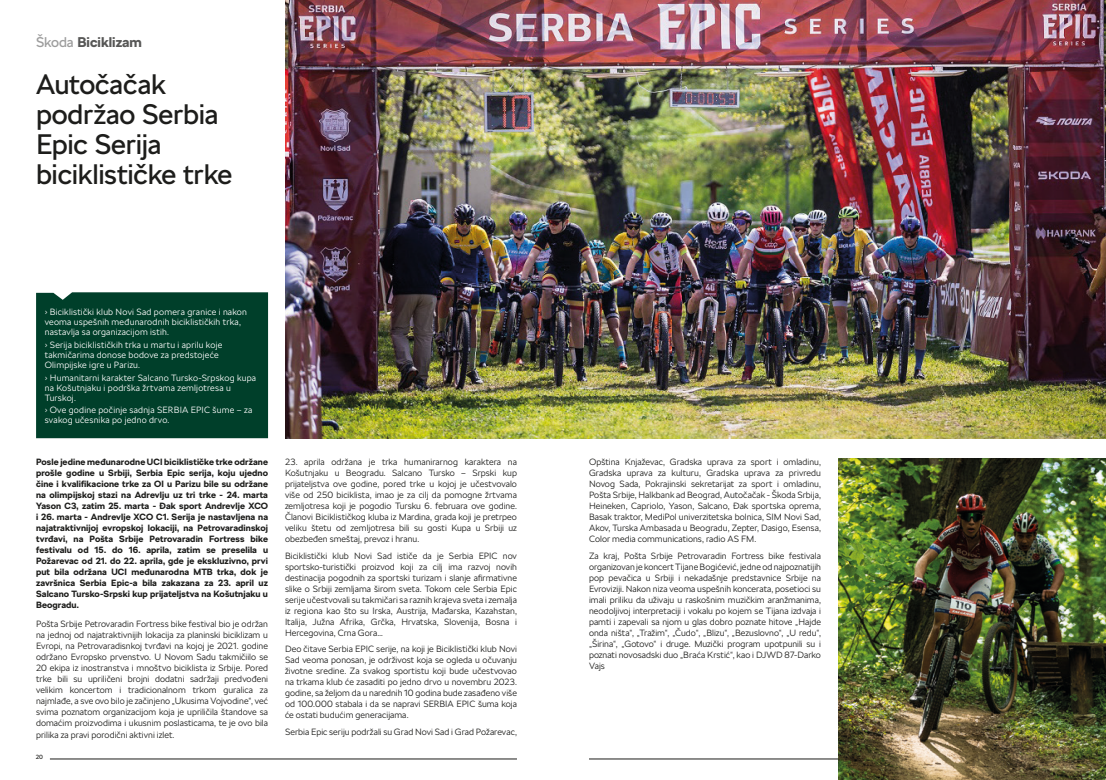
<style>
.page{position:relative;width:1106px;height:780px;background:#fff}
.page>*{position:absolute;margin:0;border:0;box-sizing:border-box;transform-origin:0 0}
.t1{font:28px/30px "SKODA Next";letter-spacing:-.01em;color:#1d1d1b}
.t2{font:700 14px "SKODA Next";color:#575756}
.t3{font:300 9px/11px "SKODA Next";letter-spacing:.005em;color:#1d1d1b;text-align:justify}
.t4{font:700 9px/11px "SKODA Next";letter-spacing:.01em;color:#1d1d1b;text-align:justify}
.t5{font:300 9px/10px "SKODA Next";letter-spacing:.025em;color:#fff}
.t6{font:6px "SKODA Next";color:#1d1d1b}
.s1{font-weight:400;color:#9d9d9d}
</style>
<div class="page">
<hr style="left:589px;top:758px;width:467px;height:1px;background:#1d1d1b">
<hr style="left:50px;top:758px;width:467px;height:1px;background:#1d1d1b">
<img style="left:838px;top:458px;width:268px;height:322px">
<div style="left:36px;top:292px;width:232px;height:146px;background:#003f2a"></div>
<img style="left:285px;top:0;width:821px;height:438px">
<h2 class="t2" style="left:36px;top:33px;width:107px"><span class="s1">Škoda</span> Biciklizam</h2>
<h1 class="t1" style="left:36px;top:69px;width:198px">Autočačak podržao Serbia<br>Epic Serija biciklističke trke</h1>
<p class="t5" style="left:45px;top:307px;width:204px">› Biciklistički klub Novi Sad pomera granice i nakon veoma uspešnih međunarodnih biciklističkih trka, nastavlja sa organizacijom istih.</p>
<p class="t5" style="left:45px;top:339px;width:179px">› Serija biciklističkih trka u martu i aprilu koje takmičarima donose bodove za predstojeće<br>Olimpijske igre u Parizu.</p>
<p class="t5" style="left:45px;top:372px;width:213px">› Humanitarni karakter Salcano Tursko-Srpskog kupa na Košutnjaku i podrška žrtvama zemljotresa u<br>Turskoj.</p>
<p class="t5" style="left:45px;top:405px;width:209px">› Ove godine počinje sadnja SERBIA EPIC šume – za svakog učesnika po jedno drvo.</p>
<p class="t4" style="left:36px;top:456px;width:233px">Posle jedine međunarodne UCI biciklističke trke održane prošle godine u Srbiji, Serbia Epic serija, koju ujedno čine i kvalifikacione trke za OI u Parizu bile su održane na olimpijskoj stazi na Adrevlju uz tri trke - 24. marta Yason C3, zatim 25. marta - Đak sport Andrevlje XCO i 26. marta - Andrevlje XCO C1. Serija je nastavljena na najatraktivnijoj evropskoj lokaciji, na Petrovaradinskoj tvrđavi, na Pošta Srbije Petrovaradin Fortress bike festivalu od 15. do 16. aprila, zatim se preselila u Požarevac od 21. do 22. aprila, gde je ekskluzivno, prvi put bila održana UCI međunarodna MTB trka, dok je završnica Serbia Epic-a bila zakazana za 23. april uz Salcano Tursko-Srpski kup prijateljstva na Košutnjaku u Beogradu.</p>
<p class="t3" style="left:36px;top:618px;width:233px">Pošta Srbije Petrovaradin Fortress bike festival bio je održan na jednoj od najatraktivnijih lokacija za planinski biciklizam u Evropi, na Petrovaradisnkoj tvrđavi na kojoj je 2021. godine održano Evropsko prvenstvo. U Novom Sadu takmičiilo se 20 ekipa iz inostranstva i mnoštvo biciklista iz Srbije. Pored trke bili su upriličeni brojni dodatni sadržaji predvođeni velikim koncertom i tradicionalnom trkom guralica za najmlađe, a sve ovo bilo je začinjeno „Ukusima Vojvodine“, već svima poznatom organizacijom koja je upriličila štandove sa domaćim proizvodima i ukusnim poslasticama, te je ovo bila prilika za pravi porodični aktivni izlet.</p>
<p class="t6" style="left:36px;top:753px;width:9px">20</p>
<p class="t3" style="left:285px;top:456px;width:233px">23. aprila održana je trka humanirarnog karaktera na Košutnjaku u Beogradu. Salcano Tursko – Srpski kup prijateljstva ove godine, pored trke u kojoj je učestvovalo više od 250 biciklista, imao je za cilj da pomogne žrtvama zemljotresa koji je pogodio Tursku 6. februara ove godine.<br>Članovi Biciklističkog kluba iz Mardina, grada koji je pretrpeo veliku štetu od zemljotresa bili su gosti Kupa u Srbiji uz obezbeđen smeštaj, prevoz i hranu.</p>
<p class="t3" style="left:285px;top:550px;width:233px">Biciklistički klub Novi Sad ističe da je Serbia EPIC nov sportsko-turistički proizvod koji za cilj ima razvoj novih destinacija pogodnih za sportski turizam i slanje afirmativne slike o Srbiji zemljama širom sveta. Tokom cele Serbia Epic serije učestvovali su takmičari sa raznih krajeva sveta i zemalja iz regiona kao što su Irska, Austrija, Mađarska, Kazahstan, Italija, Južna Afrika, Grčka, Hrvatska, Slovenija, Bosna i Hercegovina, Crna Gora…</p>
<p class="t3" style="left:285px;top:643px;width:233px">Deo čitave Serbia EPIC serije, na koji je Biciklistički klub Novi Sad veoma ponosan, je održivost koja se ogleda u očuvanju životne sredine. Za svakog sportistu koji bude učestvovao na trkama klub će zasaditi po jedno drvo u novembru 2023. godine, sa željom da u narednih 10 godina bude zasađeno više od 100.000 stabala i da se napravi SERBIA EPIC šuma koja će ostati budućim generacijama.</p>
<p class="t3" style="left:285px;top:726px;width:233px">Serbia Epic seriju podržali su Grad Novi Sad i Grad Požarevac,</p>
<p class="t3" style="left:589px;top:456px;width:233px">Opština Knjaževac, Gradska uprava za sport i omladinu, Gradska uprava za kulturu, Gradska uprava za privredu Novog Sada, Pokrajinski sekretarijat za sport i omladinu, Pošta Srbije, Halkbank ad Beograd, Autočačak - Škoda Srbija, Heineken, Capriolo, Yason, Salcano, Đak sportska oprema, Basak traktor, MediPol univerzitetska bolnica, SIM Novi Sad, Akov, Turska Ambasada u Beogradu, Zepter, Dasigo, Esensa, Color media communications, radio AS FM.</p>
<p class="t3" style="left:589px;top:550px;width:233px">Za kraj, Pošta Srbije Petrovaradin Fortress bike festivala organizovan je koncert Tijane Bogićević, jedne od najpoznatijih pop pevačica u Srbiji i nekadašnje predstavnice Srbije na Evroviziji. Nakon niza veoma uspešnih koncerata, posetioci su imali priliku da uživaju u raskošnim muzičkim aranžmanima, neodoljivoj interpretaciji i vokalu po kojem se Tijana izdvaja i pamti i zapevali sa njom u glas dobro poznate hitove „Hajde onda ništa“, „Tražim“, „Čudo“, „Blizu“, „Bezuslovno“, „U redu“, „Širina“, „Gotovo“ i druge. Muzički program upotpunili su i poznati novosadski duo „Braća Krstić“, kao i DJWD 87-Darko Vajs</p>
</div>
